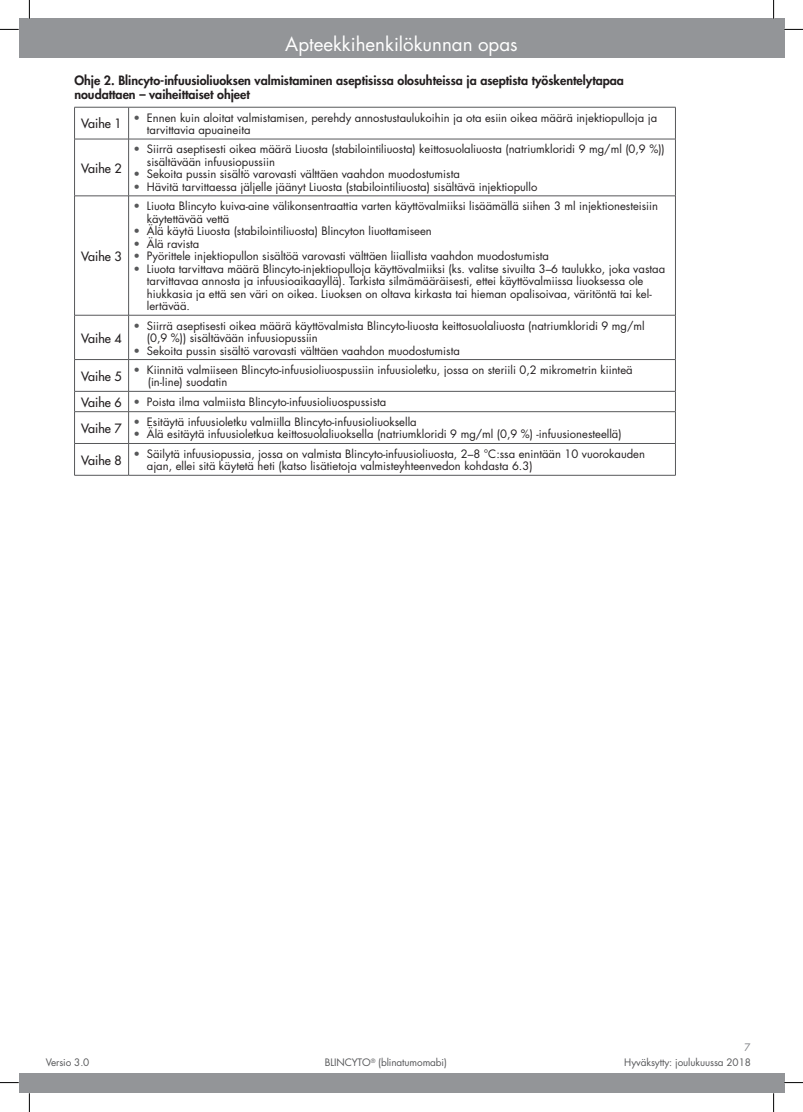
<style>
.page{position:relative;width:803px;height:1112px;background:#fff}
.page>*{position:absolute;margin:0;border:0;box-sizing:border-box;transform-origin:0 0}
.t1{font:18.75px "Futura Std";color:#fff}
.t2{font:800 12.5px/13.8px "Futura Std";color:#231f20}
.t3{font:500 12.5px "Futura Std";color:#231f20}
.t4{font:11.25px/12.5px "Futura Std";color:#231f20}
.t5{font:10px "Futura Std";letter-spacing:-.01em;color:#57585a}
.t6{font:10px "Futura Std";color:#808285}
.s1{color:#57585a}
.s2{font-weight:500;font-size:12.5px}
</style>
<div class="page">
<hr style="left:74px;top:107px;width:55px;height:1px;background:#57585a">
<hr style="left:74px;top:107px;width:1px;height:32px;background:#57585a">
<hr style="left:129px;top:107px;width:546px;height:1px;background:#57585a">
<hr style="left:128px;top:107px;width:1px;height:32px;background:#57585a">
<hr style="left:675px;top:107px;width:1px;height:32px;background:#57585a">
<hr style="left:74px;top:139px;width:55px;height:1px;background:#57585a">
<hr style="left:74px;top:139px;width:1px;height:57px;background:#57585a">
<hr style="left:129px;top:139px;width:546px;height:1px;background:#57585a">
<hr style="left:128px;top:139px;width:1px;height:57px;background:#57585a">
<hr style="left:675px;top:139px;width:1px;height:57px;background:#57585a">
<hr style="left:74px;top:195px;width:55px;height:1px;background:#57585a">
<hr style="left:74px;top:196px;width:1px;height:119px;background:#57585a">
<hr style="left:129px;top:195px;width:546px;height:1px;background:#57585a">
<hr style="left:128px;top:196px;width:1px;height:119px;background:#57585a">
<hr style="left:675px;top:196px;width:1px;height:119px;background:#57585a">
<hr style="left:74px;top:315px;width:55px;height:1px;background:#57585a">
<hr style="left:74px;top:315px;width:1px;height:44px;background:#57585a">
<hr style="left:129px;top:315px;width:546px;height:1px;background:#57585a">
<hr style="left:128px;top:315px;width:1px;height:44px;background:#57585a">
<hr style="left:675px;top:315px;width:1px;height:44px;background:#57585a">
<hr style="left:74px;top:359px;width:55px;height:1px;background:#57585a">
<hr style="left:74px;top:359px;width:1px;height:32px;background:#57585a">
<hr style="left:129px;top:359px;width:546px;height:1px;background:#57585a">
<hr style="left:128px;top:359px;width:1px;height:32px;background:#57585a">
<hr style="left:675px;top:359px;width:1px;height:32px;background:#57585a">
<hr style="left:74px;top:391px;width:55px;height:1px;background:#57585a">
<svg style="left:74px;top:391px;width:1px;height:20px"></svg>
<hr style="left:129px;top:391px;width:546px;height:1px;background:#57585a">
<svg style="left:128px;top:391px;width:1px;height:20px"></svg>
<svg style="left:675px;top:391px;width:1px;height:20px"></svg>
<hr style="left:74px;top:411px;width:55px;height:1px;background:#57585a">
<hr style="left:74px;top:412px;width:1px;height:31px;background:#57585a">
<hr style="left:129px;top:411px;width:546px;height:1px;background:#57585a">
<hr style="left:128px;top:412px;width:1px;height:31px;background:#57585a">
<hr style="left:675px;top:412px;width:1px;height:31px;background:#57585a">
<hr style="left:74px;top:443px;width:55px;height:1px;background:#57585a">
<hr style="left:74px;top:443px;width:1px;height:32px;background:#57585a">
<hr style="left:129px;top:443px;width:546px;height:1px;background:#57585a">
<hr style="left:128px;top:443px;width:1px;height:32px;background:#57585a">
<hr style="left:675px;top:443px;width:1px;height:32px;background:#57585a">
<hr style="left:74px;top:475px;width:55px;height:1px;background:#57585a">
<hr style="left:129px;top:475px;width:546px;height:1px;background:#57585a">
<div style="left:19px;top:1073px;width:765px;height:19px;background:#939598"></div>
<div style="left:19px;top:19px;width:765px;height:39px;background:#939598"></div>
<svg style="left:0;top:29px;width:19px;height:1px"></svg>
<svg style="left:784px;top:29px;width:19px;height:1px"></svg>
<svg style="left:0;top:1082px;width:19px;height:1px"></svg>
<svg style="left:784px;top:1081px;width:19px;height:2px"></svg>
<svg style="left:29px;top:0;width:1px;height:19px"></svg>
<svg style="left:29px;top:1092px;width:1px;height:19px"></svg>
<svg style="left:773px;top:0;width:1px;height:19px"></svg>
<svg style="left:773px;top:1092px;width:1px;height:19px"></svg>
<h1 class="t1" style="left:285px;top:32px;width:234px">Apteekkihenkilökunnan opas</h1>
<p class="t2" style="left:74px;top:73px;width:551px">Ohje 2. Blincyto-infuusioliuoksen valmistaminen aseptisissa olosuhteissa ja aseptista työskentelytapaa noudattaen – vaiheittaiset ohjeet</p>
<p class="t3" style="left:81px;top:116px;width:42px">Vaihe 1</p>
<p class="t4" style="left:147px;top:111px;width:512px;text-indent:-13px"><span class="s1">•</span> Ennen kuin aloitat valmistamisen, perehdy annostustaulukoihin ja ota esiin oikea määrä injektiopulloja ja tarvittavia apuaineita</p>
<p class="t3" style="left:81px;top:160px;width:42px">Vaihe 2</p>
<p class="t4" style="left:147px;top:143px;width:519px;text-indent:-13px"><span class="s1">•</span> Siirrä aseptisesti oikea määrä Liuosta (stabilointiliuosta) keittosuolaliuosta (natriumkloridi 9 mg/ml (0,9 %)) sisältävään infuusiopussiin</p>
<p class="t4" style="left:134px;top:168px;width:328px"><span class="s1">•</span> Sekoita pussin sisältö varovasti välttäen vaahdon muodostumista</p>
<p class="t4" style="left:134px;top:180px;width:405px"><span class="s1">•</span> Hävitä tarvittaessa jäljelle jäänyt Liuosta (stabilointiliuosta) sisältävä injektiopullo</p>
<p class="t3" style="left:81px;top:248px;width:42px">Vaihe 3</p>
<p class="t4" style="left:147px;top:200px;width:513px;text-indent:-13px"><span class="s1">•</span> Liuota Blincyto kuiva-aine välikonsentraattia varten käyttövalmiiksi lisäämällä siihen 3 ml injektionesteisiin käytettävää vettä</p>
<p class="t4" style="left:134px;top:225px;width:300px"><span class="s1">•</span> Älä käytä Liuosta (stabilointiliuosta) Blincyton liuottamiseen</p>
<p class="t4" style="left:134px;top:237px;width:67px"><span class="s1">•</span> Älä ravista</p>
<p class="t4" style="left:134px;top:250px;width:417px"><span class="s1">•</span> Pyörittele injektiopullon sisältöä varovasti välttäen liiallista vaahdon muodostumista</p>
<p class="t4" style="left:147px;top:262px;width:520px;text-indent:-13px"><span class="s1">•</span> Liuota tarvittava määrä Blincyto-injektiopulloja käyttövalmiiksi (ks. valitse sivuilta 3–6 taulukko, joka vastaa tarvittavaa annosta ja infuusioaikaayllä). Tarkista silmämääräisesti, ettei käyttövalmiissa liuoksessa ole hiukkasia ja että sen väri on oikea. Liuoksen on oltava kirkasta tai hieman opalisoivaa, väritöntä tai kel&shy;lertävää.</p>
<p class="t3" style="left:81px;top:330px;width:42px">Vaihe 4</p>
<p class="t4" style="left:147px;top:319px;width:499px;text-indent:-13px"><span class="s1">•</span> Siirrä aseptisesti oikea määrä käyttövalmista Blincyto-liuosta keittosuolaliuosta (natriumkloridi 9 mg/ml (0,9 %)) sisältävään infuusiopussiin</p>
<p class="t4" style="left:134px;top:344px;width:328px"><span class="s1">•</span> Sekoita pussin sisältö varovasti välttäen vaahdon muodostumista</p>
<p class="t3" style="left:81px;top:368px;width:42px">Vaihe 5</p>
<p class="t4" style="left:148px;top:363px;width:486px;text-indent:-14px"><span class="s1">•</span> Kiinnitä valmiiseen Blincyto-infuusioliuospussiin infuusioletku, jossa on steriili 0,2 mikrometrin kiinteä (in-line) suodatin</p>
<p class="t4" style="left:81px;top:395px;width:307px"><span class="s2">Vaihe 6</span> <span class="s1">•</span> Poista ilma valmiista Blincyto-infuusioliuospussista</p>
<p class="t3" style="left:81px;top:420px;width:42px">Vaihe 7</p>
<p class="t4" style="left:134px;top:415px;width:285px"><span class="s1">•</span> Esitäytä infuusioletku valmiilla Blincyto-infuusioliuoksella</p>
<p class="t4" style="left:134px;top:428px;width:490px"><span class="s1">•</span> Älä esitäytä infuusioletkua keittosuolaliuoksella (natriumkloridi 9 mg/ml (0,9 %) -infuusionesteellä)</p>
<p class="t3" style="left:81px;top:452px;width:42px">Vaihe 8</p>
<p class="t4" style="left:147px;top:447px;width:500px;text-indent:-13px"><span class="s1">•</span> Säilytä infuusiopussia, jossa on valmista Blincyto-infuusioliuosta, 2–8 °C:ssa enintään 10 vuorokauden ajan, ellei sitä käytetä heti (katso lisätietoja valmisteyhteenvedon kohdasta 6.3)</p>
<p class="t6" style="left:744px;top:1040px;width:8px">7</p>
<p class="t5" style="left:46px;top:1055px;width:45px">Versio 3.0</p>
<p class="t5" style="left:325px;top:1055px;width:124px">BLINCYTO<sup>®</sup> (blinatumomabi)</p>
<p class="t5" style="left:624px;top:1055px;width:128px">Hyväksytty: joulukuussa 2018</p>
</div>
